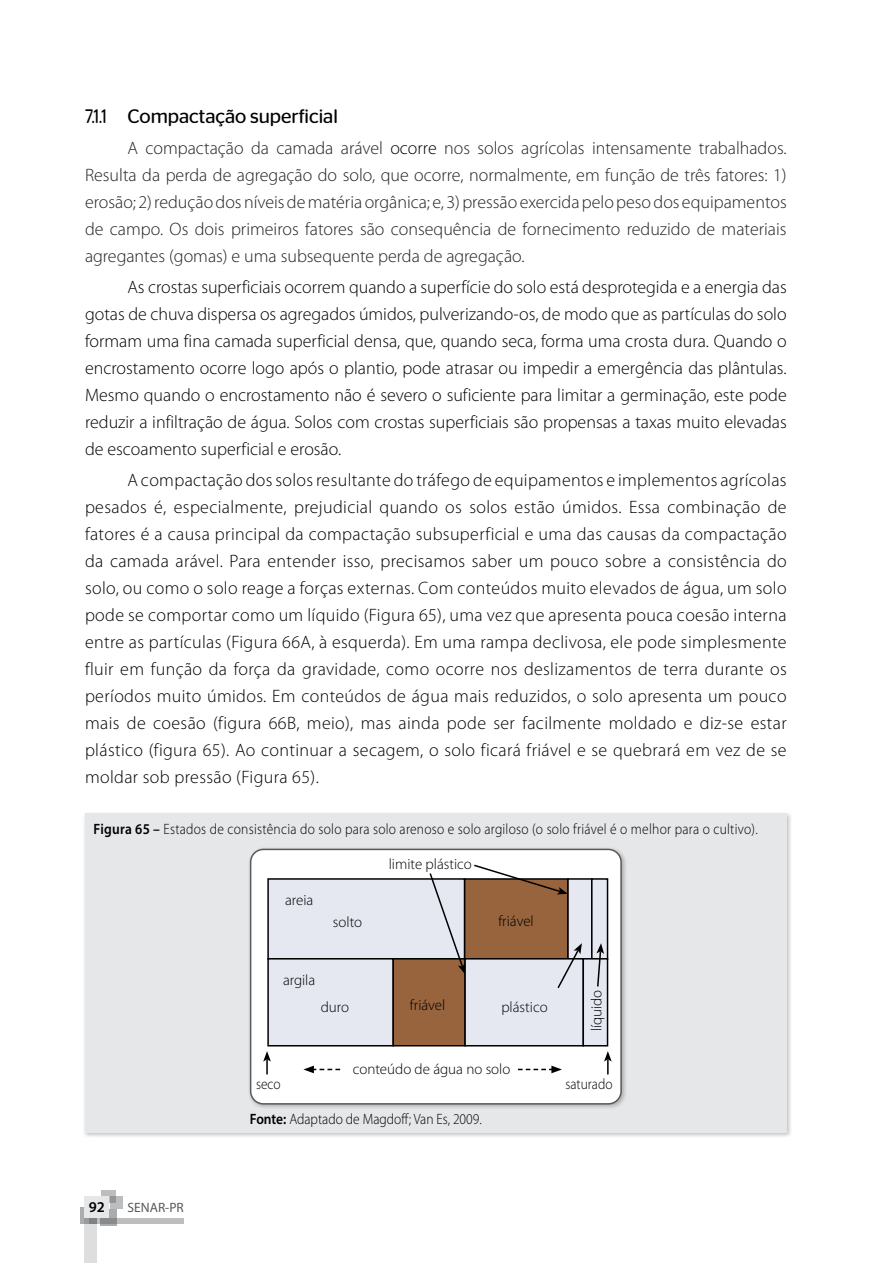
<style>
.page{position:relative;width:893px;height:1263px;background:#fff}
.page>*{position:absolute;margin:0;border:0;box-sizing:border-box;transform-origin:0 0}
.t1{font:19.5px "Stag Sans Round";color:#000;scale:.8 1}
.t2{font:300 18px/27px "Myriad Pro";letter-spacing:.005em;color:#000;text-align:justify}
.t3{font:300 18px/27px "Myriad Pro";color:#222;text-align:justify}
.t4{font:300 15px "Myriad Pro";letter-spacing:.02em;color:#000;scale:.9 1}
.t5{font:300 15px "Myriad Pro";color:#000}
.t6{font:300 15px "Myriad Pro";color:#000;scale:.9 1}
.t7{font:600 15px "Myriad Pro";color:#000}
.t8{font:13.5px "Myriad Pro";color:#58595b}
.s1{color:#000}
.s2{font-weight:600}
</style>
<div class="page">
<svg style="left:101px;top:1191px;width:15px;height:12px"></svg>
<svg style="left:110px;top:1196px;width:12px;height:12px"></svg>
<svg style="left:80px;top:1207px;width:5px;height:16px"></svg>
<svg style="left:100px;top:1210px;width:17px;height:16px"></svg>
<svg style="left:97px;top:1218px;width:87px;height:5px"></svg>
<svg style="left:85px;top:1218px;width:12px;height:45px"></svg>
<div style="left:85px;top:1197px;width:24px;height:21px;background:#e6e7e8"></div>
<div style="left:82px;top:812px;width:710px;height:326px;background:#000;opacity:.25"></div>
<div style="left:85px;top:814px;width:702px;height:319px;background:#e6e7e8"></div>
<div style="left:247px;top:847px;width:380px;height:263px;background:#000;opacity:.25"></div>
<div style="left:251px;top:849px;width:370px;height:255px;background:#fff;border-radius:13px"></div>
<div style="left:250px;top:849px;width:372px;height:255px;border:2px solid #58595b;border-radius:13px"></div>
<div style="left:268px;top:879px;width:197px;height:80px;background:#e6e8f1"></div>
<div style="left:267px;top:878px;width:198px;height:82px;border:2px solid #000"></div>
<div style="left:465px;top:879px;width:103px;height:80px;background:#97643d"></div>
<div style="left:568px;top:879px;width:24px;height:80px;background:#e6e8f1"></div>
<div style="left:567px;top:878px;width:26px;height:82px;border:2px solid #000"></div>
<div style="left:592px;top:879px;width:15px;height:80px;background:#e6e8f1"></div>
<div style="left:591px;top:878px;width:17px;height:82px;border:2px solid #000"></div>
<div style="left:268px;top:959px;width:125px;height:87px;background:#e6e8f1"></div>
<div style="left:267px;top:958px;width:127px;height:88px;border:2px solid #000"></div>
<div style="left:393px;top:959px;width:72px;height:87px;background:#97643d"></div>
<div style="left:392px;top:958px;width:74px;height:88px;border:2px solid #000"></div>
<div style="left:465px;top:959px;width:118px;height:87px;background:#e6e8f1"></div>
<div style="left:464px;top:958px;width:120px;height:88px;border:2px solid #000"></div>
<div style="left:583px;top:959px;width:24px;height:87px;background:#e6e8f1"></div>
<div style="left:582px;top:958px;width:26px;height:88px;border:2px solid #000"></div>
<svg style="left:428px;top:873px;width:37px;height:101px"></svg>
<svg style="left:472px;top:864px;width:96px;height:30px"></svg>
<svg style="left:556px;top:943px;width:26px;height:47px"></svg>
<svg style="left:596px;top:943px;width:8px;height:44px"></svg>
<svg style="left:263px;top:1051px;width:8px;height:23px"></svg>
<svg style="left:604px;top:1051px;width:8px;height:23px"></svg>
<svg style="left:303px;top:1066px;width:37px;height:7px"></svg>
<svg style="left:518px;top:1066px;width:44px;height:7px"></svg>
<p class="t1" style="left:85px;top:105px;width:318px">7.1.1 Compactação superficial</p>
<p class="t3" style="left:85px;top:135px;width:703px;text-indent:43px">A compactação da camada arável <span class="s1">ocorre</span> nos solos agrícolas intensamente trabalhados.<br>Resulta da perda de agregação do solo, que ocorre, normalmente, em função de três fatores: 1) erosão; 2) redução dos níveis de matéria orgânica; e, 3) pressão exercida pelo peso dos equipamentos de campo. Os dois primeiros fatores são consequência de fornecimento reduzido de materiais agregantes (gomas) e uma subsequente perda de agregação.</p>
<p class="t2" style="left:85px;top:274px;width:703px;text-indent:43px">As crostas superficiais ocorrem quando a superfície do solo está desprotegida e a energia das gotas de chuva dispersa os agregados úmidos, pulverizando-os, de modo que as partículas do solo formam uma fina camada superficial densa, que, quando seca, forma uma crosta dura. Quando o encrostamento ocorre logo após o plantio, pode atrasar ou impedir a emergência das plântulas.<br>Mesmo quando o encrostamento não é severo o suficiente para limitar a germinação, este pode reduzir a infiltração de água. Solos com crostas superficiais são propensas a taxas muito elevadas de escoamento superficial e erosão.</p>
<p class="t2" style="left:85px;top:467px;width:703px;text-indent:43px">A compactação dos solos resultante do tráfego de equipamentos e implementos agrícolas pesados é, especialmente, prejudicial quando os solos estão úmidos. Essa combinação de fatores é a causa principal da compactação subsuperficial e uma das causas da compactação da camada arável. Para entender isso, precisamos saber um pouco sobre a consistência do solo, ou como o solo reage a forças externas. Com conteúdos muito elevados de água, um solo pode se comportar como um líquido (Figura 65), uma vez que apresenta pouca coesão interna entre as partículas (Figura 66A, à esquerda). Em uma rampa declivosa, ele pode simplesmente fluir em função da força da gravidade, como ocorre nos deslizamentos de terra durante os períodos muito úmidos. Em conteúdos de água mais reduzidos, o solo apresenta um pouco mais de coesão (figura 66B, meio), mas ainda pode ser facilmente moldado e diz-se estar plástico (figura 65). Ao continuar a secagem, o solo ficará friável e se quebrará em vez de se moldar sob pressão (Figura 65).</p>
<p class="t4" style="left:94px;top:820px;width:739px"><span class="s2">Figura 65 –</span> Estados de consistência do solo para solo arenoso e solo argiloso (o solo friável é o melhor para o cultivo).</p>
<p class="t5" style="left:285px;top:891px;width:30px">areia</p>
<p class="t5" style="left:333px;top:913px;width:31px">solto</p>
<p class="t5" style="left:389px;top:856px;width:85px">limite plástico</p>
<p class="t5" style="left:498px;top:912px;width:37px">friável</p>
<p class="t5" style="left:283px;top:972px;width:34px">argila</p>
<p class="t5" style="left:321px;top:998px;width:30px">duro</p>
<p class="t5" style="left:501px;top:998px;width:48px">plástico</p>
<p class="t5" style="left:588px;top:1031px;width:43px;rotate:-90deg">líquido</p>
<p class="t5" style="left:410px;top:996px;width:37px">friável</p>
<p class="t5" style="left:353px;top:1060px;width:159px">conteúdo de água no solo</p>
<p class="t6" style="left:256px;top:1076px;width:29px">seco</p>
<p class="t6" style="left:565px;top:1076px;width:54px">saturado</p>
<p class="t7" style="left:89px;top:1198px;width:18px">92</p>
<p class="t8" style="left:128px;top:1199px;width:58px">SENAR-PR</p>
<p class="t6" style="left:250px;top:1111px;width:259px"><span class="s2">Fonte:</span> Adaptado de Magdoff; Van Es, 2009.</p>
</div>
